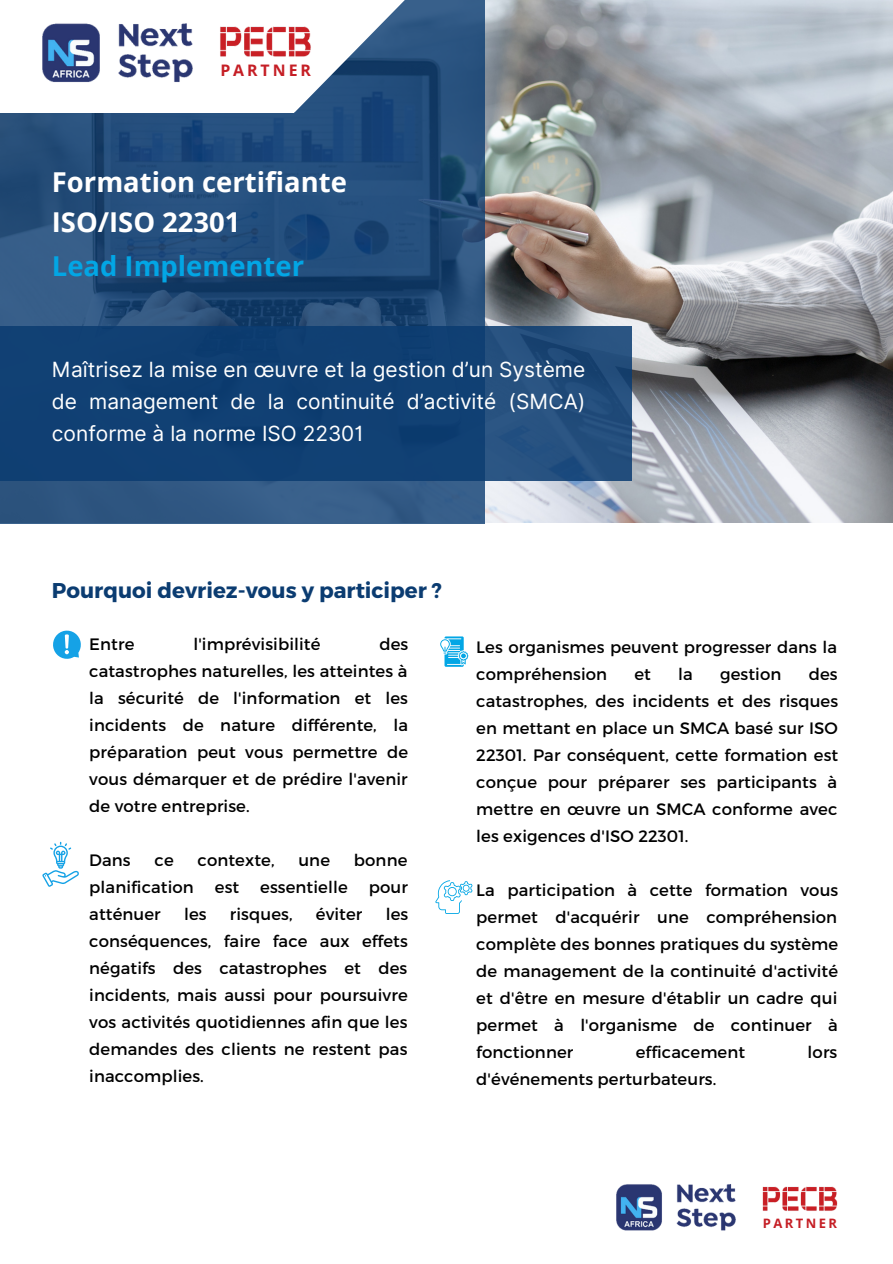
<style>
.page{position:relative;width:893px;height:1264px;background:#fff}
.page>*{position:absolute;margin:0;border:0;box-sizing:border-box;transform-origin:0 0}
.t1{font:700 27.45px/39.3px "Open Sans";color:#fff}
.t2{font:700 27.45px "Open Sans";color:#02a6e5}
.t3{font:700 21.45px "Montserrat";color:#0b3c71}
.t4{font:21px/31.7px "Inter";color:#fff;text-align:justify}
.t5{font:16.5px/27px "Montserrat";letter-spacing:.005em;color:#000;text-align:justify}
.t6{font:700 15.9px "Open Sans";letter-spacing:.185em;color:#c51e25}
.t7{font:700 13.05px "Open Sans";letter-spacing:.185em;color:#c51e25}
</style>
<div class="page">
<img style="left:484px;top:0;width:408px;height:523px">
<svg style="left:0;top:0;width:484px;height:524px;background:#264e7b"></svg>
<div style="left:0;top:0;width:294px;height:113px;background:#fff"></div>
<svg style="left:294px;top:0;width:141px;height:113px"></svg>
<svg style="left:0;top:326px;width:631px;height:154px;background:#144275"></svg>
<svg style="left:42px;top:841px;width:37px;height:45px"></svg>
<svg style="left:440px;top:636px;width:28px;height:30px"></svg>
<svg style="left:435px;top:880px;width:37px;height:34px"></svg>
<img style="left:617px;top:1184px;width:118px;height:47px">
<img style="left:762px;top:1186px;width:76px;height:25px">
<img style="left:42px;top:23px;width:151px;height:59px">
<img style="left:220px;top:23px;width:92px;height:34px">
<svg style="left:53px;top:630px;width:28px;height:29px"></svg>
<p class="t6" style="left:220px;top:59px;width:92px">PARTNER</p>
<h1 class="t1" style="left:52px;top:162px;width:296px">Formation certifiante<br>ISO/ISO 22301</h1>
<h1 class="t2" style="left:52px;top:247px;width:254px">Lead Implementer</h1>
<p class="t4" style="left:52px;top:354px;width:535px">Maîtrisez la mise en œuvre et la gestion d’un Système de management de la continuité d’activité (SMCA) conforme à la norme ISO 22301</p>
<h2 class="t3" style="left:52px;top:576px;width:391px">Pourquoi devriez-vous y participer ?</h2>
<p class="t5" style="left:89px;top:630px;width:47px">Entre</p>
<p class="t5" style="left:193px;top:630px;width:128px">l'imprévisibilité</p>
<p class="t5" style="left:89px;top:630px;width:320px;text-indent:290px">des catastrophes naturelles, les atteintes à la sécurité de l'information et les incidents de nature différente, la préparation peut vous permettre de vous démarquer et de prédire l'avenir de votre entreprise.</p>
<p class="t5" style="left:89px;top:846px;width:43px">Dans</p>
<p class="t5" style="left:155px;top:846px;width:21px">ce</p>
<p class="t5" style="left:197px;top:846px;width:78px">contexte,</p>
<p class="t5" style="left:298px;top:846px;width:33px">une</p>
<p class="t5" style="left:354px;top:846px;width:55px">bonne</p>
<p class="t5" style="left:89px;top:873px;width:106px">planification</p>
<p class="t5" style="left:215px;top:873px;width:26px">est</p>
<p class="t5" style="left:260px;top:873px;width:89px">essentielle</p>
<p class="t5" style="left:368px;top:873px;width:41px">pour</p>
<p class="t5" style="left:89px;top:900px;width:73px">atténuer</p>
<p class="t5" style="left:184px;top:900px;width:24px">les</p>
<p class="t5" style="left:230px;top:900px;width:64px">risques,</p>
<p class="t5" style="left:316px;top:900px;width:48px">éviter</p>
<p class="t5" style="left:89px;top:900px;width:320px;text-indent:296px">les conséquences, faire face aux effets négatifs des catastrophes et des incidents, mais aussi pour poursuivre vos activités quotidiennes afin que les demandes des clients ne restent pas inaccomplies.</p>
<p class="t5" style="left:476px;top:632px;width:362px">Les organismes peuvent progresser dans la compréhension</p>
<p class="t5" style="left:634px;top:659px;width:18px">et</p>
<p class="t5" style="left:678px;top:659px;width:16px">la</p>
<p class="t5" style="left:720px;top:659px;width:63px">gestion</p>
<p class="t5" style="left:476px;top:659px;width:363px;text-indent:332px">des catastrophes, des incidents et des risques en mettant en place un SMCA basé sur ISO 22301. Par conséquent, cette formation est conçue pour préparer ses participants à mettre en œuvre un SMCA conforme avec les exigences d'ISO 22301.</p>
<p class="t5" style="left:476px;top:875px;width:363px">La participation à cette formation vous permet d'acquérir une compréhension complète des bonnes pratiques du système de management de la continuité d'activité et d'être en mesure d'établir un cadre qui permet à l'organisme de continuer à fonctionner</p>
<p class="t5" style="left:635px;top:1037px;width:111px">efficacement</p>
<p class="t5" style="left:807px;top:1037px;width:31px">lors</p>
<p class="t5" style="left:476px;top:1064px;width:241px">d'événements perturbateurs.</p>
<p class="t7" style="left:763px;top:1213px;width:76px">PARTNER</p>
</div>
